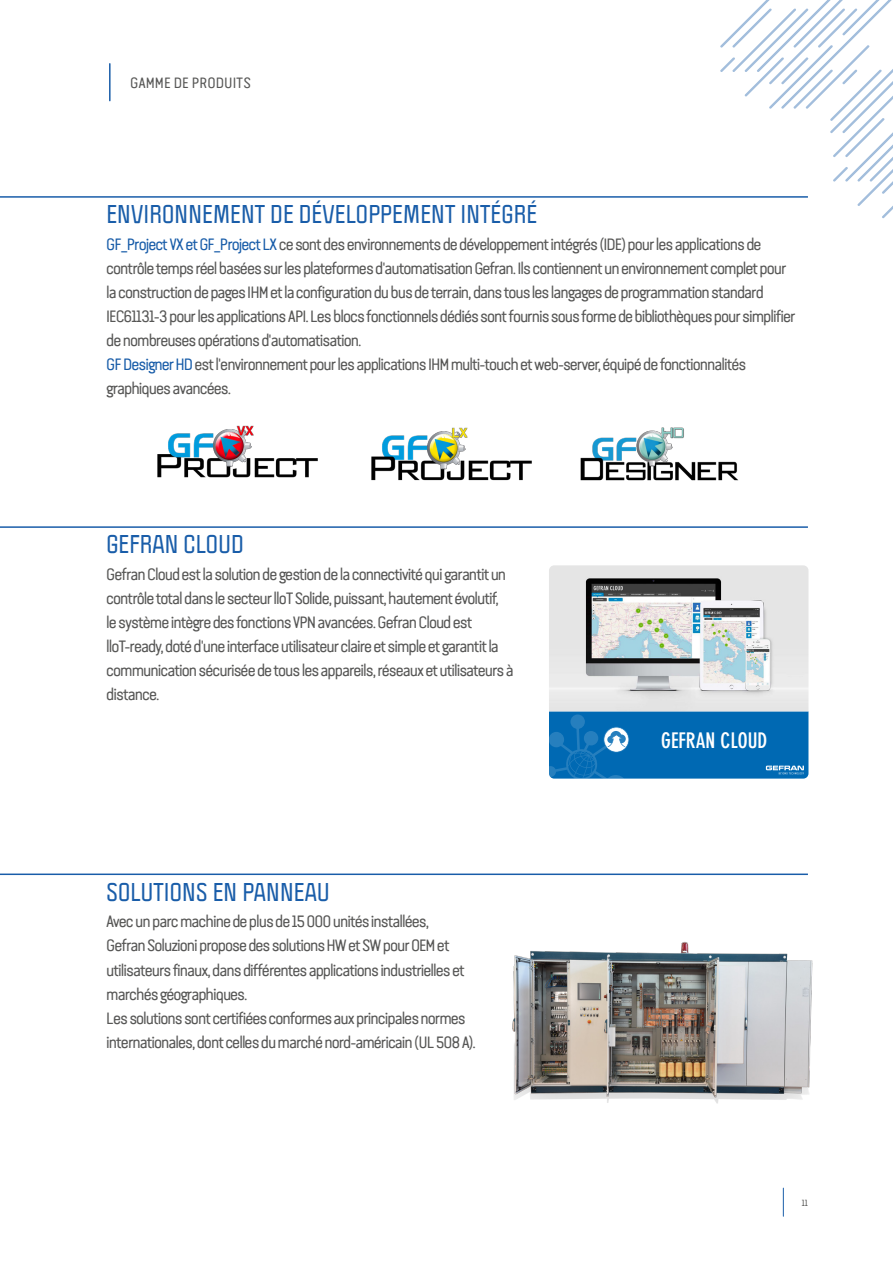
<style>
.page{position:relative;width:893px;height:1263px;background:#fff}
.page>*{position:absolute;margin:0;border:0;box-sizing:border-box;transform-origin:0 0}
.t1{font:700 22.5px "Politica";letter-spacing:.01em;color:#195da9}
.t2{font:700 condensed 21.15px "DIN Neuzeit Grotesk";color:#fff}
.t3{font:16.5px/24px "Van Condensed Pro";letter-spacing:-.06em;color:#575756}
.t4{font:15px "Van Condensed Pro";color:#575756}
.t5{font:9px "Van Condensed Pro";color:#575756}
.s1{color:#195da9}
</style>
<div class="page">
<hr style="left:109px;top:64px;width:2px;height:37px;background:#195da9">
<svg style="left:783px;top:1188px;width:1px;height:28px"></svg>
<svg style="left:720px;top:0;width:173px;height:219px"></svg>
<svg style="left:549px;top:711px;width:259px;height:68px;background:#0c70b6"></svg>
<img style="left:549px;top:565px;width:259px;height:146px">
<img style="left:371px;top:427px;width:161px;height:54px">
<img style="left:580px;top:427px;width:159px;height:54px">
<img style="left:157px;top:425px;width:161px;height:53px">
<img style="left:512px;top:942px;width:301px;height:162px">
<hr style="left:0;top:196px;width:808px;height:2px;background:#195da9">
<hr style="left:0;top:526px;width:808px;height:2px;background:#195da9">
<hr style="left:0;top:873px;width:808px;height:2px;background:#195da9">
<p class="t4" style="left:130px;top:72px;width:122px">GAMME DE PRODUITS</p>
<h1 class="t1" style="left:106px;top:198px;width:432px">ENVIRONNEMENT DE DÉVELOPPEMENT INTÉGRÉ</h1>
<p class="t3" style="left:106px;top:231px;width:691px"><span class="s1">GF_Project VX et GF_Project LX</span> ce sont des environnements de développement intégrés (IDE) pour les applications de contrôle temps réel basées sur les plateformes d'automatisation Gefran. Ils contiennent un environnement complet pour la construction de pages IHM et la configuration du bus de terrain, dans tous les langages de programmation standard IEC61131-3 pour les applications API. Les blocs fonctionnels dédiés sont fournis sous forme de bibliothèques pour simplifier de nombreuses opérations d'automatisation.<br><span class="s1">GF Designer HD</span> est l'environnement pour les applications IHM multi-touch et web-server, équipé de fonctionnalités graphiques avancées.</p>
<h1 class="t1" style="left:106px;top:528px;width:139px">GEFRAN CLOUD</h1>
<p class="t3" style="left:106px;top:561px;width:409px">Gefran Cloud est la solution de gestion de la connectivité qui garantit un contrôle total dans le secteur lloT Solide, puissant, hautement évolutif,<br>le système intègre des fonctions VPN avancées. Gefran Cloud est lloT-ready, doté d'une interface utilisateur claire et simple et garantit la communication sécurisée de tous les appareils, réseaux et utilisateurs à distance.</p>
<h1 class="t1" style="left:106px;top:875px;width:225px">SOLUTIONS EN PANNEAU</h1>
<p class="t3" style="left:106px;top:908px;width:371px">Avec un parc machine de plus de 15 000 unités installées,<br>Gefran Soluzioni propose des solutions HW et SW pour OEM et utilisateurs finaux, dans différentes applications industrielles et marchés géographiques.<br>Les solutions sont certifiées conformes aux principales normes internationales, dont celles du marché nord-américain (UL 508 A).</p>
<p class="t2" style="left:661px;top:728px;width:108px">GEFRAN CLOUD</p>
<p class="t5" style="left:802px;top:1196px;width:8px">11</p>
</div>
